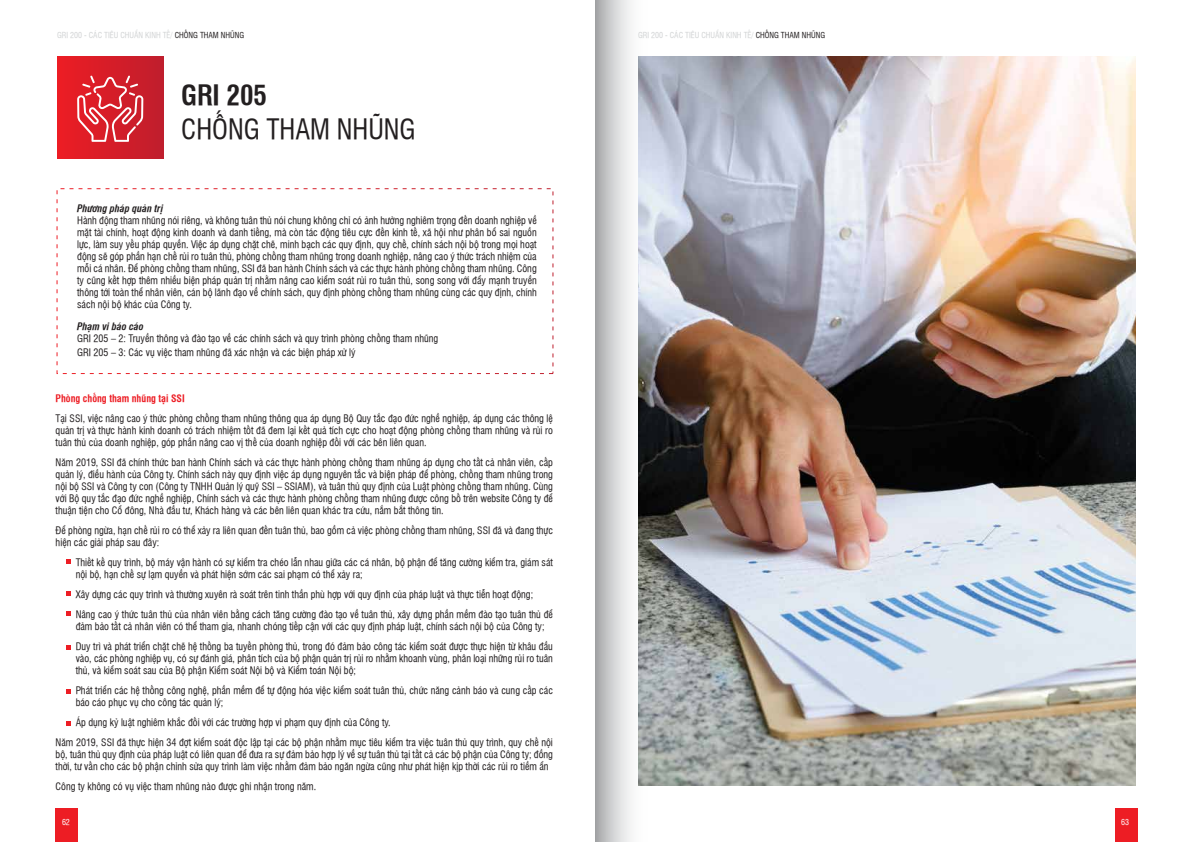
<style>
.page{position:relative;width:1191px;height:842px;background:#fff}
.page>*{position:absolute;margin:0;border:0;box-sizing:border-box;transform-origin:0 0}
.t1{font:27px "UVN Hong Ha Hep";color:#231f20}
.t2{font:700 27px "UVN Hong Ha Hep";color:#231f20}
.t3{font:10px/12px "UVN Hong Ha Hep";color:#231f20}
.t4{font:italic 700 10px "UVN Hong Ha Hep";color:#231f20}
.t5{font:700 10px "UVN Hong Ha Hep";color:#ed1d24}
.t6{font:8px "UVN Hong Ha Hep";color:#d1d3d4}
.t7{font:8px "UVN Hong Ha Hep";color:#fff}
.s1{color:#231f20}
</style>
<div class="page">
<div style="left:57px;top:57px;width:106px;height:101px;background:linear-gradient(to right,#ed1d24,#c01f2d)"></div>
<svg style="left:77px;top:76px;width:66px;height:66px;background:#de4b54"></svg>
<div style="left:57px;top:188px;width:496px;height:186px;border:1px dashed #fff"></div>
<img style="left:714px;top:57px;width:421px;height:728px">
<svg style="left:595px;top:0;width:119px;height:842px"></svg>
<svg style="left:66px;top:559px;width:5px;height:5px"></svg>
<svg style="left:66px;top:591px;width:5px;height:5px"></svg>
<svg style="left:66px;top:611px;width:5px;height:5px"></svg>
<svg style="left:66px;top:645px;width:5px;height:5px"></svg>
<svg style="left:66px;top:689px;width:5px;height:5px"></svg>
<svg style="left:66px;top:721px;width:5px;height:5px"></svg>
<div style="left:56px;top:809px;width:22px;height:33px;background:#ed1d24"></div>
<div style="left:1115px;top:809px;width:22px;height:33px;background:#ed1d24"></div>
<p class="t6" style="left:57px;top:30px;width:189px">GRI 200 - CÁC TIÊU CHUẨN KINH TẾ/ <span class="s1">CHỐNG THAM NHŨNG</span></p>
<p class="t6" style="left:638px;top:30px;width:189px">GRI 200 - CÁC TIÊU CHUẨN KINH TẾ/ <span class="s1">CHỐNG THAM NHŨNG</span></p>
<h1 class="t2" style="left:181px;top:75px;width:87px">GRI 205</h1>
<h1 class="t1" style="left:181px;top:110px;width:236px">CHỐNG THAM NHŨNG</h1>
<p class="t4" style="left:77px;top:201px;width:88px">Phương pháp quản trị</p>
<p class="t3" style="left:77px;top:214px;width:461px;text-align:justify">Hành động tham nhũng nói riêng, và không tuân thủ nói chung không chỉ có ảnh hưởng nghiêm trọng đến doanh nghiệp về mặt tài chính, hoạt động kinh doanh và danh tiếng, mà còn tác động tiêu cực đến kinh tế, xã hội như phân bổ sai nguồn lực, làm suy yếu pháp quyền. Việc áp dụng chặt chẽ, minh bạch các quy định, quy chế, chính sách nội bộ trong mọi hoạt động sẽ góp phần hạn chế rủi ro tuân thủ, phòng chống tham nhũng trong doanh nghiệp, nâng cao ý thức trách nhiệm của mỗi cá nhân. Để phòng chống tham nhũng, SSI đã ban hành Chính sách và các thực hành phòng chống tham nhũng. Công ty cũng kết hợp thêm nhiều biện pháp quản trị nhằm nâng cao kiểm soát rủi ro tuân thủ, song song với đẩy mạnh truyền thông tới toàn thể nhân viên, cán bộ lãnh đạo về chính sách, quy định phòng chống tham nhũng cùng các quy định, chính sách nội bộ khác của Công ty.</p>
<p class="t4" style="left:77px;top:319px;width:68px">Phạm vi báo cáo</p>
<p class="t3" style="left:77px;top:331px;width:362px;line-height:14px">GRI 205 – 2: Truyền thông và đào tạo về các chính sách và quy trình phòng chống tham nhũng<br>GRI 205 – 3: Các vụ việc tham nhũng đã xác nhận và các biện pháp xử lý</p>
<p class="t5" style="left:56px;top:391px;width:130px">Phòng chống tham nhũng tại SSI</p>
<p class="t3" style="left:56px;top:412px;width:499px;text-align:justify">Tại SSI, việc nâng cao ý thức phòng chống tham nhũng thông qua áp dụng Bộ Quy tắc đạo đức nghề nghiệp, áp dụng các thông lệ quản trị và thực hành kinh doanh có trách nhiệm tốt đã đem lại kết quả tích cực cho hoạt động phòng chống tham nhũng và rủi ro tuân thủ của doanh nghiệp, góp phần nâng cao vị thế của doanh nghiệp đối với các bên liên quan.</p>
<p class="t3" style="left:56px;top:456px;width:499px;text-align:justify">Năm 2019, SSI đã chính thức ban hành Chính sách và các thực hành phòng chống tham nhũng áp dụng cho tất cả nhân viên, cấp quản lý, điều hành của Công ty. Chính sách này quy định việc áp dụng nguyên tắc và biện pháp để phòng, chống tham nhũng trong nội bộ SSI và Công ty con (Công ty TNHH Quản lý quỹ SSI – SSIAM), và tuân thủ quy định của Luật phòng chống tham nhũng. Cùng với Bộ quy tắc đạo đức nghề nghiệp, Chính sách và các thực hành phòng chống tham nhũng được công bố trên website Công ty để thuận tiện cho Cổ đông, Nhà đầu tư, Khách hàng và các bên liên quan khác tra cứu, nắm bắt thông tin.</p>
<p class="t3" style="left:56px;top:524px;width:499px">Để phòng ngừa, hạn chế rủi ro có thể xảy ra liên quan đến tuân thủ, bao gồm cả việc phòng chống tham nhũng, SSI đã và đang thực hiện các giải pháp sau đây:</p>
<p class="t3" style="left:76px;top:556px;width:479px">Thiết kế quy trình, bộ máy vận hành có sự kiểm tra chéo lẫn nhau giữa các cá nhân, bộ phận để tăng cường kiểm tra, giám sát nội bộ, hạn chế sự lạm quyền và phát hiện sớm các sai phạm có thể xảy ra;</p>
<p class="t3" style="left:76px;top:584px;width:479px;line-height:20px">Xây dựng các quy trình và thường xuyên rà soát trên tinh thần phù hợp với quy định của pháp luật và thực tiễn hoạt động;<br>Nâng cao ý thức tuân thủ của nhân viên bằng cách tăng cường đào tạo về tuân thủ, xây dựng phần mềm đào tạo tuân thủ để</p>
<p class="t3" style="left:76px;top:616px;width:479px;line-height:20px">đảm bảo tất cả nhân viên có thể tham gia, nhanh chóng tiếp cận với các quy định pháp luật, chính sách nội bộ của Công ty;<br>Duy trì và phát triển chặt chẽ hệ thống ba tuyến phòng thủ, trong đó đảm bảo công tác kiểm soát được thực hiện từ khâu đầu</p>
<p class="t3" style="left:76px;top:652px;width:479px">vào, các phòng nghiệp vụ, có sự đánh giá, phân tích của bộ phận quản trị rủi ro nhằm khoanh vùng, phân loại những rủi ro tuân thủ, và kiểm soát sau của Bộ phận Kiểm soát Nội bộ và Kiểm toán Nội bộ;</p>
<p class="t3" style="left:76px;top:684px;width:479px">Phát triển các hệ thống công nghệ, phần mềm để tự động hóa việc kiểm soát tuân thủ, chức năng cảnh báo và cung cấp các báo cáo phục vụ cho công tác quản lý;</p>
<p class="t3" style="left:56px;top:712px;width:499px;line-height:20px;text-indent:20px">Áp dụng kỷ luật nghiêm khắc đối với các trường hợp vi phạm quy định của Công ty.<br>Năm 2019, SSI đã thực hiện 34 đợt kiểm soát độc lập tại các bộ phận nhằm mục tiêu kiểm tra việc tuân thủ quy trình, quy chế nội</p>
<p class="t3" style="left:56px;top:748px;width:499px">bộ, tuân thủ quy định của pháp luật có liên quan để đưa ra sự đảm bảo hợp lý về sự tuân thủ tại tất cả các bộ phận của Công ty; đồng thời, tư vấn cho các bộ phận chỉnh sửa quy trình làm việc nhằm đảm bảo ngăn ngừa cũng như phát hiện kịp thời các rủi ro tiềm ẩn</p>
<p class="t3" style="left:56px;top:780px;width:262px">Công ty không có vụ việc tham nhũng nào được ghi nhận trong năm.</p>
<p class="t7" style="left:62px;top:817px;width:9px">62</p>
<p class="t7" style="left:1121px;top:817px;width:9px">63</p>
</div>
